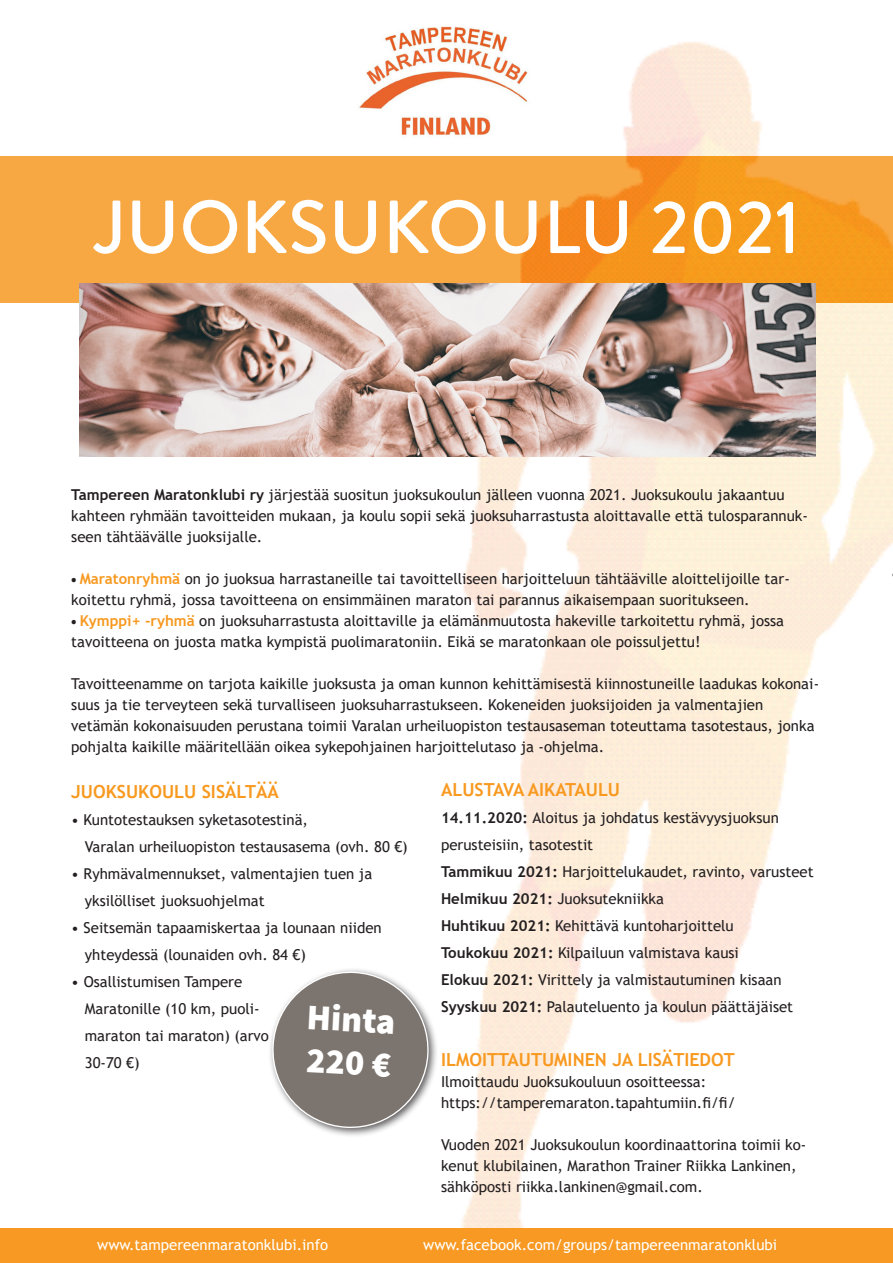
<style>
.page{position:relative;width:893px;height:1263px;background:#fff}
.page>*{position:absolute;margin:0;border:0;box-sizing:border-box;transform-origin:0 0}
.t1{font:500 75px "Brandon Grotesque";color:#fff}
.t2{font:900 36px/43.2px "Source Sans Pro";color:#fff}
.t3{font:700 18px "Trebuchet MS";color:#f89920}
.t4{font:15px/21px "Trebuchet MS";color:#231f20}
.t5{font:15px "Trebuchet MS";color:#fff}
.s1{font-weight:700}
.s2{font-family:"Source Sans Pro";font-weight:900}
.s3{font-weight:700;color:#f79920}
</style>
<div class="page">
<img style="left:0;top:42px;width:893px;height:1187px">
<img style="left:80px;top:283px;width:735px;height:173px">
<div style="left:0;top:1229px;width:893px;height:34px;background:#f79922"></div>
<div style="left:267px;top:967px;width:172px;height:171px;background:#231f20;opacity:.75"></div>
<svg style="left:269px;top:969px;width:162px;height:160px"></svg>
<img style="left:357px;top:26px;width:181px;height:125px">
<p class="t1" style="left:95px;top:175px;width:707px">JUOKSUKOULU 2021</p>
<p class="t4" style="left:71px;top:484px;width:738px"><span class="s1">Tampereen Maratonklubi ry</span> järjestää suositun juoksukoulun jälleen vuonna 2021. Juoksukoulu jakaantuu kahteen ryhmään tavoitteiden mukaan, ja koulu sopii sekä juoksuharrastusta aloittavalle että tulosparannuk&shy;seen tähtäävälle juoksijalle.</p>
<p class="t4" style="left:71px;top:568px;width:720px"><span class="s2">•</span> <span class="s3">Maratonryhmä</span> on jo juoksua harrastaneille tai tavoittelliseen harjoitteluun tähtääville aloittelijoille tar&shy;koitettu ryhmä, jossa tavoitteena on ensimmäinen maraton tai parannus aikaisempaan suoritukseen.</p>
<p class="t4" style="left:71px;top:610px;width:714px"><span class="s2">•</span> <span class="s3">Kymppi+ -ryhmä</span> on juoksuharrastusta aloittaville ja elämänmuutosta hakeville tarkoitettu ryhmä, jossa tavoitteena on juosta matka kympistä puolimaratoniin. Eikä se maratonkaan ole poissuljettu!</p>
<p class="t4" style="left:71px;top:673px;width:749px">Tavoitteenamme on tarjota kaikille juoksusta ja oman kunnon kehittämisestä kiinnostuneille laadukas kokonai&shy;suus ja tie terveyteen sekä turvalliseen juoksuharrastukseen. Kokeneiden juoksijoiden ja valmentajien vetämän kokonaisuuden perustana toimii Varalan urheiluopiston testausaseman toteuttama tasotestaus, jonka pohjalta kaikille määritellään oikea sykepohjainen harjoittelutaso ja -ohjelma.</p>
<p class="t3" style="left:71px;top:781px;width:209px">JUOKSUKOULU SISÄLTÄÄ</p>
<p class="t4" style="left:71px;top:809px;width:238px">• Kuntotestauksen syketasotestinä,</p>
<p class="t4" style="left:85px;top:836px;width:324px">Varalan urheiluopiston testausasema (ovh. 80 €)</p>
<p class="t4" style="left:71px;top:863px;width:302px">• Ryhmävalmennukset, valmentajien tuen ja</p>
<p class="t4" style="left:85px;top:890px;width:181px">yksilölliset juoksuohjelmat</p>
<p class="t4" style="left:71px;top:917px;width:312px">• Seitsemän tapaamiskertaa ja lounaan niiden</p>
<p class="t4" style="left:85px;top:944px;width:223px">yhteydessä (lounaiden ovh. 84 €)</p>
<p class="t4" style="left:71px;top:971px;width:172px">• Osallistumisen Tampere</p>
<p class="t4" style="left:85px;top:998px;width:176px">Maratonille (10 km, puoli-</p>
<p class="t4" style="left:85px;top:1025px;width:186px">maraton tai maraton) (arvo</p>
<p class="t4" style="left:85px;top:1052px;width:56px">30-70 €)</p>
<p class="t2" style="left:308px;top:995px;width:90px;rotate:3deg">Hinta<br>220 €</p>
<p class="t3" style="left:441px;top:778px;width:181px">ALUSTAVA AIKATAULU</p>
<p class="t4" style="left:441px;top:804px;width:339px;line-height:27px"><span class="s1">14.11.2020:</span> Aloitus ja johdatus kestävyysjuoksun perusteisiin, tasotestit</p>
<p class="t4" style="left:441px;top:861px;width:374px"><span class="s1">Tammikuu 2021:</span> Harjoittelukaudet, ravinto, varusteet</p>
<p class="t4" style="left:441px;top:888px;width:224px"><span class="s1">Helmikuu 2021:</span> Juoksutekniikka</p>
<p class="t4" style="left:441px;top:915px;width:294px"><span class="s1">Huhtikuu 2021:</span> Kehittävä kuntoharjoittelu</p>
<p class="t4" style="left:441px;top:942px;width:299px"><span class="s1">Toukokuu 2021:</span> Kilpailuun valmistava kausi</p>
<p class="t4" style="left:441px;top:969px;width:342px"><span class="s1">Elokuu 2021:</span> Virittely ja valmistautuminen kisaan</p>
<p class="t4" style="left:441px;top:996px;width:354px"><span class="s1">Syyskuu 2021:</span> Palauteluento ja koulun päättäjäiset</p>
<p class="t3" style="left:441px;top:1048px;width:295px">ILMOITTAUTUMINEN JA LISÄTIEDOT</p>
<p class="t4" style="left:441px;top:1071px;width:267px">Ilmoittaudu Juoksukouluun osoitteessa:</p>
<p class="t4" style="left:441px;top:1092px;width:296px">https://tamperemaraton.tapahtumiin.fi/fi/</p>
<p class="t4" style="left:441px;top:1134px;width:367px">Vuoden 2021 Juoksukoulun koordinaattorina toimii ko&shy;kenut klubilainen, Marathon Trainer Riikka Lankinen,</p>
<p class="t4" style="left:441px;top:1176px;width:263px">sähköposti riikka.lankinen@gmail.com.</p>
<p class="t5" style="left:97px;top:1235px;width:233px">www.tampereenmaratonklubi.info</p>
<p class="t5" style="left:423px;top:1235px;width:355px">www.facebook.com/groups/tampereenmaratonklubi</p>
</div>
